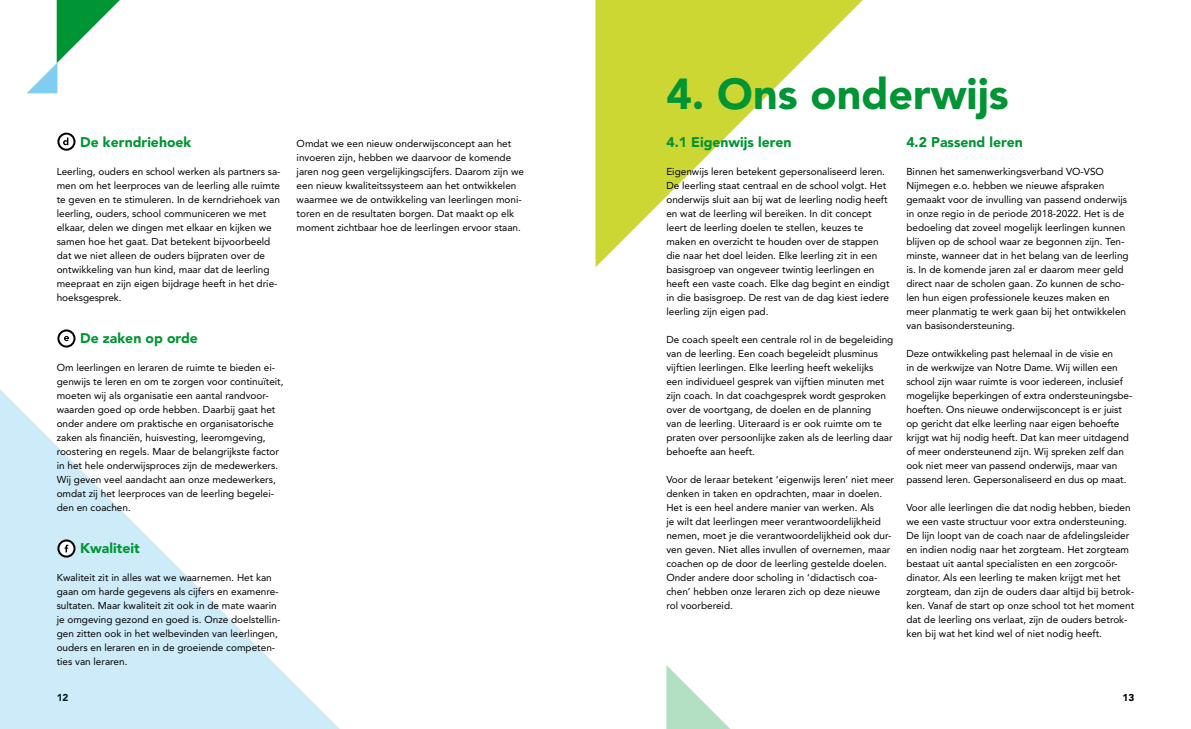
<style>
.page{position:relative;width:1191px;height:729px;background:#fff}
.page>*{position:absolute;margin:0;border:0;box-sizing:border-box;transform-origin:0 0}
.t1{font:900 43px "Avenir LT Std";color:#009534}
.t2{font:900 14px "Avenir LT Std";color:#009534}
.t3{font:10px/14px "Avenir LT Std";color:#000}
.t4{font:900 10px "Avenir LT Std";color:#000}
</style>
<div class="page">
<svg style="left:0;top:389px;width:340px;height:340px;fill:#cdebf8"></svg>
<svg style="left:666px;top:665px;width:64px;height:64px"></svg>
<svg style="left:27px;top:0;width:93px;height:93px"></svg>
<svg style="left:595px;top:0;width:268px;height:267px"></svg>
<svg style="left:58px;top:540px;width:16px;height:16px"></svg>
<div style="left:57px;top:539px;width:18px;height:18px;border:2px solid #000;border-radius:50%"></div>
<svg style="left:65px;top:544px;width:3px;height:8px"></svg>
<svg style="left:58px;top:134px;width:16px;height:16px"></svg>
<div style="left:57px;top:133px;width:18px;height:18px;border:2px solid #000;border-radius:50%"></div>
<svg style="left:63px;top:137px;width:5px;height:8px"></svg>
<svg style="left:58px;top:330px;width:16px;height:16px"></svg>
<div style="left:57px;top:329px;width:18px;height:18px;border:2px solid #000;border-radius:50%"></div>
<svg style="left:64px;top:336px;width:5px;height:5px"></svg>
<h2 class="t2" style="left:80px;top:133px;width:113px">De kerndriehoek</h2>
<p class="t3" style="left:57px;top:164px;width:225px">Leerling, ouders en school werken als partners sa&shy;men om het leerproces van de leerling alle ruimte te geven en te stimuleren. In de kerndriehoek van leerling, ouders, school communiceren we met elkaar, delen we dingen met elkaar en kijken we samen hoe het gaat. Dat betekent bijvoorbeeld dat we niet alleen de ouders bijpraten over de ontwikkeling van hun kind, maar dat de leerling meepraat en zijn eigen bijdrage heeft in het drie&shy;hoeksgesprek.</p>
<h2 class="t2" style="left:80px;top:329px;width:119px">De zaken op orde</h2>
<p class="t3" style="left:57px;top:360px;width:228px">Om leerlingen en leraren de ruimte te bieden ei&shy;genwijs te leren en om te zorgen voor continuïteit, moeten wij als organisatie een aantal randvoor&shy;waarden goed op orde hebben. Daarbij gaat het onder andere om praktische en organisatorische zaken als financiën, huisvesting, leeromgeving, roostering en regels. Maar de belangrijkste factor in het hele onderwijsproces zijn de medewerkers.<br>Wij geven veel aandacht aan onze medewerkers, omdat zij het leerproces van de leerling begelei&shy;den en coachen.</p>
<h2 class="t2" style="left:80px;top:539px;width:61px">Kwaliteit</h2>
<p class="t3" style="left:57px;top:570px;width:225px">Kwaliteit zit in alles wat we waarnemen. Het kan gaan om harde gegevens als cijfers en examenre&shy;sultaten. Maar kwaliteit zit ook in de mate waarin je omgeving gezond en goed is. Onze doelstellin&shy;gen zitten ook in het welbevinden van leerlingen, ouders en leraren en in de groeiende competen&shy;ties van leraren.</p>
<h1 class="t1" style="left:666px;top:68px;width:344px">4. Ons onderwijs</h1>
<p class="t3" style="left:297px;top:136px;width:229px">Omdat we een nieuw onderwijsconcept aan het invoeren zijn, hebben we daarvoor de komende jaren nog geen vergelijkingscijfers. Daarom zijn we een nieuw kwaliteitssysteem aan het ontwikkelen waarmee we de ontwikkeling van leerlingen moni&shy;toren en de resultaten borgen. Dat maakt op elk moment zichtbaar hoe de leerlingen ervoor staan.</p>
<h2 class="t2" style="left:666px;top:133px;width:126px">4.1 Eigenwijs leren</h2>
<p class="t3" style="left:666px;top:164px;width:225px">Eigenwijs leren betekent gepersonaliseerd leren.<br>De leerling staat centraal en de school volgt. Het onderwijs sluit aan bij wat de leerling nodig heeft en wat de leerling wil bereiken. In dit concept leert de leerling doelen te stellen, keuzes te maken en overzicht te houden over de stappen die naar het doel leiden. Elke leerling zit in een basisgroep van ongeveer twintig leerlingen en heeft een vaste coach. Elke dag begint en eindigt in die basisgroep. De rest van de dag kiest iedere leerling zijn eigen pad.</p>
<p class="t3" style="left:666px;top:332px;width:228px">De coach speelt een centrale rol in de begeleiding van de leerling. Een coach begeleidt plusminus vijftien leerlingen. Elke leerling heeft wekelijks<br>een individueel gesprek van vijftien minuten met zijn coach. In dat coachgesprek wordt gesproken over de voortgang, de doelen en de planning<br>van de leerling. Uiteraard is er ook ruimte om te praten over persoonlijke zaken als de leerling daar behoefte aan heeft.</p>
<p class="t3" style="left:666px;top:472px;width:229px">Voor de leraar betekent ‘eigenwijs leren’ niet meer denken in taken en opdrachten, maar in doelen.<br>Het is een heel andere manier van werken. Als<br>je wilt dat leerlingen meer verantwoordelijkheid nemen, moet je die verantwoordelijkheid ook dur&shy;ven geven. Niet alles invullen of overnemen, maar coachen op de door de leerling gestelde doelen.<br>Onder andere door scholing in ‘didactisch coa&shy;chen’ hebben onze leraren zich op deze nieuwe rol voorbereid.</p>
<h2 class="t2" style="left:906px;top:133px;width:118px">4.2 Passend leren</h2>
<p class="t3" style="left:906px;top:164px;width:224px">Binnen het samenwerkingsverband VO-VSO Nijmegen e.o. hebben we nieuwe afspraken gemaakt voor de invulling van passend onderwijs in onze regio in de periode 2018-2022. Het is de bedoeling dat zoveel mogelijk leerlingen kunnen blijven op de school waar ze begonnen zijn. Ten&shy;minste, wanneer dat in het belang van de leerling is. In de komende jaren zal er daarom meer geld direct naar de scholen gaan. Zo kunnen de scho&shy;len hun eigen professionele keuzes maken en meer planmatig te werk gaan bij het ontwikkelen van basisondersteuning.</p>
<p class="t3" style="left:906px;top:346px;width:228px">Deze ontwikkeling past helemaal in de visie en<br>in de werkwijze van Notre Dame. Wij willen een school zijn waar ruimte is voor iedereen, inclusief mogelijke beperkingen of extra ondersteuningsbe&shy;hoeften. Ons nieuwe onderwijsconcept is er juist op gericht dat elke leerling naar eigen behoefte krijgt wat hij nodig heeft. Dat kan meer uitdagend of meer ondersteunend zijn. Wij spreken zelf dan ook niet meer van passend onderwijs, maar van passend leren. Gepersonaliseerd en dus op maat.</p>
<p class="t3" style="left:906px;top:500px;width:229px">Voor alle leerlingen die dat nodig hebben, bieden we een vaste structuur voor extra ondersteuning.<br>De lijn loopt van de coach naar de afdelingsleider en indien nodig naar het zorgteam. Het zorgteam bestaat uit aantal specialisten en een zorgcoör&shy;dinator. Als een leerling te maken krijgt met het zorgteam, dan zijn de ouders daar altijd bij betrok&shy;ken. Vanaf de start op onze school tot het moment dat de leerling ons verlaat, zijn de ouders betrok&shy;ken bij wat het kind wel of niet nodig heeft.</p>
<p class="t4" style="left:57px;top:691px;width:13px">12</p>
<p class="t4" style="left:1122px;top:691px;width:13px">13</p>
</div>
